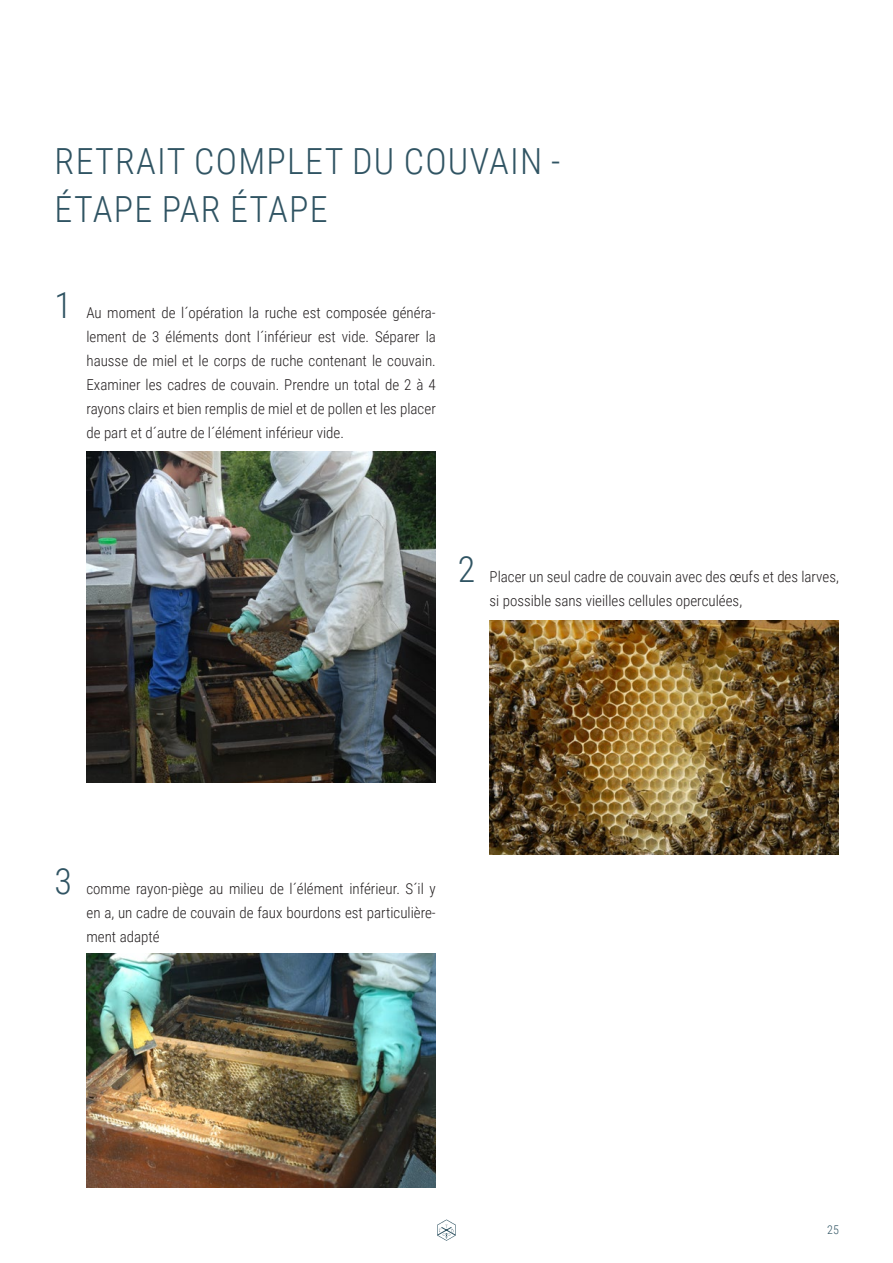
<style>
.page{position:relative;width:893px;height:1263px;background:#fff}
.page>*{position:absolute;margin:0;border:0;box-sizing:border-box;transform-origin:0 0}
.t1{font:300 36px/48px "Roboto Condensed";letter-spacing:.035em;color:#305463}
.t2{font:300 15px/24px "Roboto Condensed";color:#231f20;text-align:justify}
.t3{font:300 12px "Roboto Condensed";color:#305463}
</style>
<div class="page">
<svg style="left:437px;top:1219px;width:19px;height:22px"></svg>
<img style="left:86px;top:452px;width:350px;height:330px">
<img style="left:490px;top:621px;width:349px;height:233px">
<img style="left:86px;top:953px;width:350px;height:234px">
<h2 class="t1" style="left:55px;top:136px;width:507px">RETRAIT COMPLET DU COUVAIN -<br>ÉTAPE PAR ÉTAPE</h2>
<h2 class="t1" style="left:55px;top:280px;width:19px">1</h2>
<p class="t2" style="left:86px;top:300px;width:351px">Au moment de l´opération la ruche est composée généra&shy;lement de 3 éléments dont l´inférieur est vide. Séparer la hausse de miel et le corps de ruche contenant le couvain.<br>Examiner les cadres de couvain. Prendre un total de 2 à 4 rayons clairs et bien remplis de miel et de pollen et les placer de part et d´autre de l´élément inférieur vide.</p>
<h2 class="t1" style="left:458px;top:544px;width:19px">2</h2>
<p class="t2" style="left:490px;top:564px;width:351px">Placer un seul cadre de couvain avec des œufs et des larves, si possible sans vieilles cellules operculées,</p>
<h2 class="t1" style="left:55px;top:856px;width:19px">3</h2>
<p class="t2" style="left:86px;top:876px;width:351px">comme rayon-piège au milieu de l´élément inférieur. S´il y en a, un cadre de couvain de faux bourdons est particulière&shy;ment adapté</p>
<p class="t3" style="left:827px;top:1221px;width:13px">25</p>
</div>
